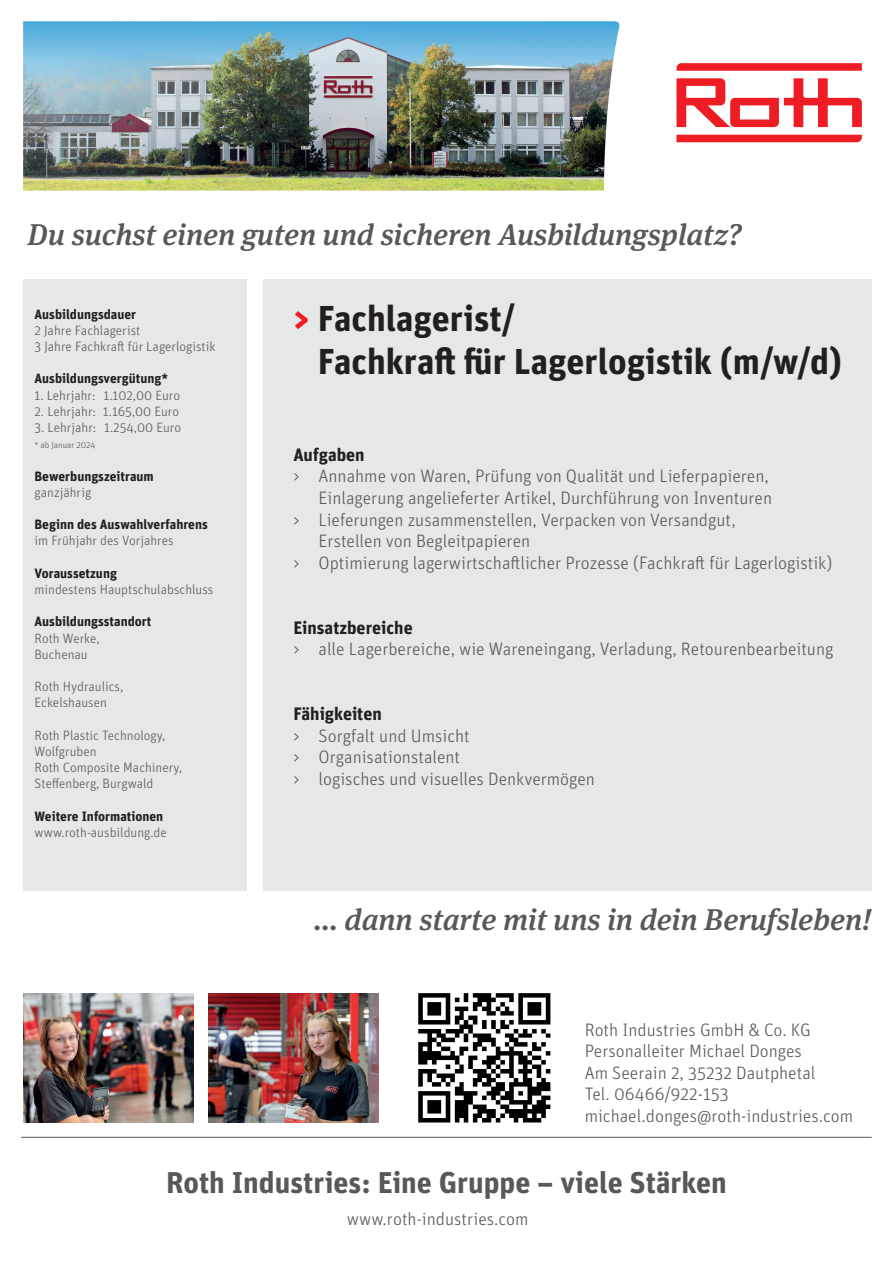
<style>
.page{position:relative;width:893px;height:1263px;background:#fff}
.page>*{position:absolute;margin:0;border:0;box-sizing:border-box;transform-origin:0 0}
.t1{font:700 36px/43.2px "Unit OT";color:#231f20}
.t2{font:italic 500 30px "Meta Serif OT";color:#57585a}
.t3{font:700 30px "Unit OT";color:#57585a}
.t4{font:300 18px/21.6px "Unit OT";color:#57585a}
.t5{font:700 18px "Unit OT";color:#231f20}
.t6{font:300 13.5px/16.2px "Unit OT";color:#57585a}
.t7{font:700 13.5px "Unit OT";color:#231f20}
.t8{font:300 9px "Unit OT";color:#57585a}
.s1{color:#ee1d23}
</style>
<div class="page">
<div style="left:264px;top:280px;width:608px;height:611px;background:#e6e7e9"></div>
<svg style="left:676px;top:135px;width:186px;height:7px"></svg>
<svg style="left:676px;top:63px;width:186px;height:8px"></svg>
<svg style="left:676px;top:78px;width:186px;height:49px"></svg>
<div style="left:23px;top:280px;width:223px;height:611px;background:#e6e7e9"></div>
<img style="left:23px;top:993px;width:171px;height:129px">
<img style="left:208px;top:993px;width:171px;height:129px">
<img style="left:418px;top:993px;width:133px;height:130px">
<hr style="left:21px;top:1137px;width:851px;height:1px;background:#57585a">
<img style="left:23px;top:21px;width:597px;height:170px">
<h2 class="t2" style="left:28px;top:216px;width:716px">Du suchst einen guten und sicheren Ausbildungsplatz?</h2>
<p class="t7" style="left:35px;top:305px;width:103px">Ausbildungsdauer</p>
<p class="t6" style="left:35px;top:322px;width:183px">2 Jahre Fachlagerist<br>3 Jahre Fachkraft für Lagerlogistik</p>
<p class="t7" style="left:35px;top:370px;width:135px">Ausbildungsvergütung*</p>
<p class="t6" style="left:35px;top:387px;width:147px">1. Lehrjahr: 1.102,00 Euro</p>
<p class="t6" style="left:35px;top:403px;width:146px">2. Lehrjahr: 1.165,00 Euro</p>
<p class="t6" style="left:35px;top:419px;width:148px">3. Lehrjahr: 1.254,00 Euro</p>
<p class="t8" style="left:35px;top:440px;width:62px">* ab Januar 2024</p>
<p class="t7" style="left:35px;top:467px;width:121px">Bewerbungszeitraum</p>
<p class="t6" style="left:35px;top:484px;width:58px">ganzjährig</p>
<p class="t7" style="left:35px;top:516px;width:175px">Beginn des Auswahlverfahrens</p>
<p class="t6" style="left:35px;top:533px;width:141px">im Frühjahr des Vorjahres</p>
<p class="t7" style="left:35px;top:564px;width:84px">Voraussetzung</p>
<p class="t6" style="left:35px;top:581px;width:180px">mindestens Hauptschulabschluss</p>
<p class="t7" style="left:35px;top:613px;width:118px">Ausbildungsstandort</p>
<p class="t6" style="left:35px;top:630px;width:67px">Roth Werke,<br>Buchenau</p>
<p class="t6" style="left:35px;top:678px;width:90px">Roth Hydraulics,<br>Eckelshausen</p>
<p class="t6" style="left:35px;top:727px;width:149px">Roth Plastic Technology,<br>Wolfgruben<br>Roth Composite Machinery,<br>Steffenberg, Burgwald</p>
<p class="t7" style="left:35px;top:807px;width:130px">Weitere Informationen</p>
<p class="t6" style="left:35px;top:824px;width:134px">www.roth-ausbildung.de</p>
<h1 class="t1" style="left:318px;top:296px;width:526px;text-indent:-24px"><span class="s1">&gt;</span> Fachlagerist/<br>Fachkraft für Lagerlogistik (m/w/d)</h1>
<p class="t5" style="left:293px;top:443px;width:73px">Aufgaben</p>
<p class="t4" style="left:293px;top:465px;width:477px">&gt; Annahme von Waren, Prüfung von Qualität und Lieferpapieren,</p>
<p class="t4" style="left:319px;top:487px;width:455px">Einlagerung angelieferter Artikel, Durchführung von Inventuren</p>
<p class="t4" style="left:293px;top:509px;width:444px">&gt; Lieferungen zusammenstellen, Verpacken von Versandgut,</p>
<p class="t4" style="left:319px;top:530px;width:213px">Erstellen von Begleitpapieren</p>
<p class="t4" style="left:293px;top:552px;width:540px">&gt; Optimierung lagerwirtschaftlicher Prozesse (Fachkraft für Lagerlogistik)</p>
<p class="t5" style="left:293px;top:616px;width:121px">Einsatzbereiche</p>
<p class="t4" style="left:293px;top:638px;width:542px">&gt; alle Lagerbereiche, wie Wareneingang, Verladung, Retourenbearbeitung</p>
<p class="t5" style="left:293px;top:702px;width:90px">Fähigkeiten</p>
<p class="t4" style="left:293px;top:725px;width:303px">&gt; Sorgfalt und Umsicht<br>&gt; Organisationstalent<br>&gt; logisches und visuelles Denkvermögen</p>
<h2 class="t2" style="left:314px;top:901px;width:559px">... dann starte mit uns in dein Berufsleben!</h2>
<p class="t4" style="left:585px;top:1019px;width:270px">Roth Industries GmbH &amp; Co. KG<br>Personalleiter Michael Donges<br>Am Seerain 2, 35232 Dautphetal<br>Tel. 06466/922-153 michael.donges@roth-industries.com</p>
<h2 class="t3" style="left:166px;top:1163px;width:562px">Roth Industries: Eine Gruppe – viele Stärken</h2>
<p class="t4" style="left:347px;top:1208px;width:183px">www.roth-industries.com</p>
</div>
